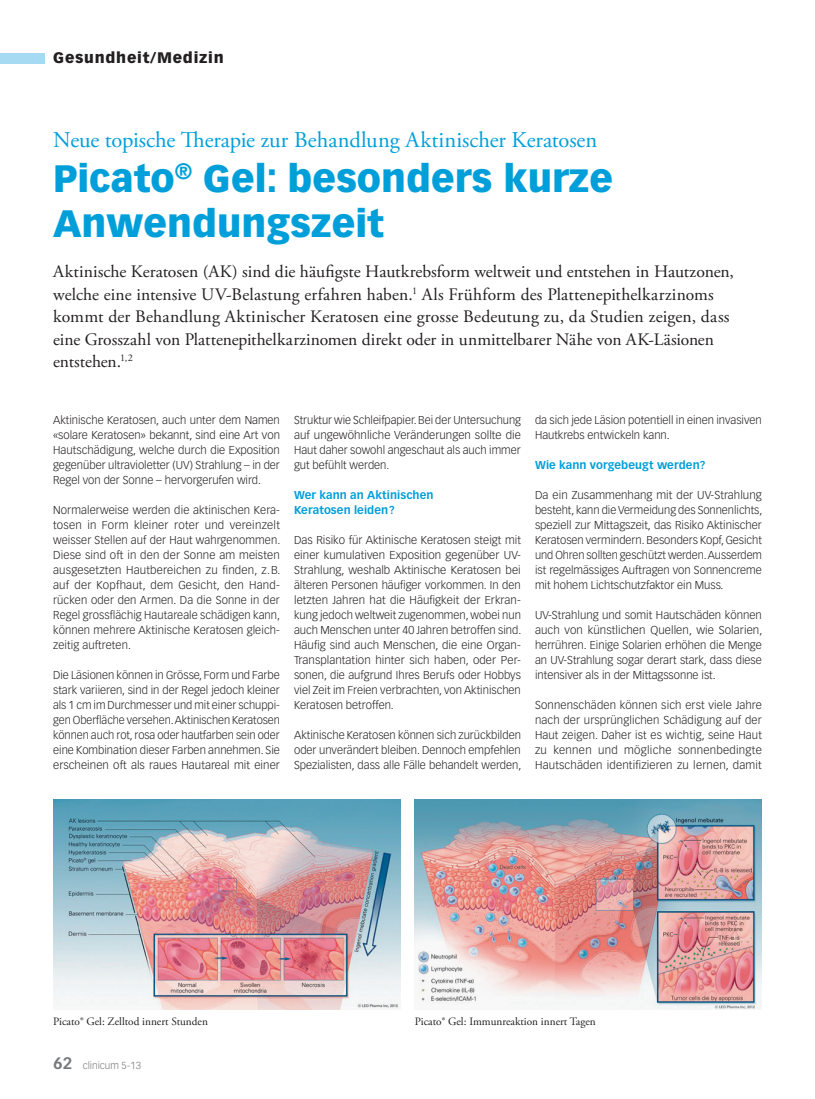
<style>
.page{position:relative;width:815px;height:1099px;background:#fff}
.page>*{position:absolute;margin:0;border:0;box-sizing:border-box;transform-origin:0 0}
.t1{font:900 37.5px/45px "Vectora LT Std";color:#009fda}
.t2{font:22.5px "Adobe Garamond Pro";letter-spacing:-.005em;color:#009fda}
.t3{font:17.5px/22.5px "Adobe Garamond Pro";letter-spacing:.005em;color:#231f20}
.t4{font:900 15px "Vectora LT Std";letter-spacing:.05em;color:#231f20}
.t5{font:300 11.25px/15px "Vectora LT Std";letter-spacing:.005em;color:#231f20;text-align:justify}
.t6{font:11.25px "Adobe Garamond Pro";color:#231f20}
.t7{font:700 11.25px/15px "Vectora LT Std";letter-spacing:.005em;color:#009fda}
.t8{font:300 10px "Vectora LH";color:#76787b}
.s1{font-weight:700;font-size:16.25px}
</style>
<div class="page">
<div style="left:0;top:53px;width:45px;height:10px;background:#a5daf2"></div>
<img style="left:415px;top:799px;width:347px;height:210px">
<img style="left:53px;top:799px;width:348px;height:210px">
<h3 class="t4" style="left:53px;top:49px;width:172px">Gesundheit/Medizin</h3>
<h2 class="t2" style="left:53px;top:126px;width:545px">Neue topische Therapie zur Behandlung Aktinischer Keratosen</h2>
<h1 class="t1" style="left:53px;top:155px;width:561px">Picato<sup>®</sup> Gel: besonders kurze<br>Anwendungszeit</h1>
<p class="t3" style="left:53px;top:261px;width:682px">Aktinische Keratosen (AK) sind die häufigste Hautkrebsform weltweit und entstehen in Hautzonen, welche eine intensive UV-Belastung erfahren haben.<sup>1</sup> Als Frühform des Plattenepithelkarzinoms kommt der Behandlung Aktinischer Keratosen eine grosse Bedeutung zu, da Studien zeigen, dass eine Grosszahl von Plattenepithelkarzinomen direkt oder in unmittelbarer Nähe von AK-Läsionen entstehen.<sup>1,2</sup></p>
<p class="t5" style="left:53px;top:413px;width:228px">Aktinische Keratosen, auch unter dem Namen «solare Keratosen» bekannt, sind eine Art von Hautschädigung, welche durch die Exposition gegenüber ultravioletter (UV) Strahlung – in der Regel von der Sonne – hervorgerufen wird.</p>
<p class="t5" style="left:53px;top:503px;width:229px;text-align:left">Normalerweise werden die aktinischen Kera&shy;tosen in Form kleiner roter und vereinzelt weisser Stellen auf der Haut wahrgenommen.<br>Diese sind oft in den der Sonne am meisten ausgesetzten Hautbereichen zu finden, z.B. auf der Kopfhaut, dem Gesicht, den Hand&shy;rücken oder den Armen. Da die Sonne in der Regel grossflächig Hautareale schädigen kann, können mehrere Aktinische Keratosen gleich&shy;zeitig auftreten.</p>
<p class="t5" style="left:53px;top:668px;width:228px">Die Läsionen können in Grösse, Form und Farbe stark variieren, sind in der Regel jedoch kleiner als 1 cm im Durchmesser und mit einer schuppi&shy;gen Oberfläche versehen. Aktinischen Keratosen können auch rot, rosa oder hautfarben sein oder eine Kombination dieser Farben annehmen. Sie erscheinen oft als raues Hautareal mit einer</p>
<p class="t5" style="left:294px;top:413px;width:228px">Struktur wie Schleifpapier. Bei der Untersuchung auf ungewöhnliche Veränderungen sollte die Haut daher sowohl angeschaut als auch immer gut befühlt werden.</p>
<p class="t7" style="left:294px;top:488px;width:141px">Wer kann an Aktinischen<br>Keratosen leiden?</p>
<p class="t5" style="left:294px;top:533px;width:229px">Das Risiko für Aktinische Keratosen steigt mit einer kumulativen Exposition gegenüber UV-Strahlung, weshalb Aktinische Keratosen bei älteren Personen häufiger vorkommen. In den letzten Jahren hat die Häufigkeit der Erkran&shy;kung jedoch weltweit zugenommen, wobei nun auch Menschen unter 40 Jahren betroffen sind.<br>Häufig sind auch Menschen, die eine Organ-Transplantation hinter sich haben, oder Per&shy;sonen, die aufgrund Ihres Berufs oder Hobbys viel Zeit im Freien verbrachten, von Aktinischen Keratosen betroffen.</p>
<p class="t5" style="left:294px;top:728px;width:229px">Aktinische Keratosen können sich zurückbilden oder unverändert bleiben. Dennoch empfehlen Spezialisten, dass alle Fälle behandelt werden,</p>
<p class="t5" style="left:535px;top:413px;width:228px">da sich jede Läsion potentiell in einen invasiven<br>Hautkrebs entwickeln kann.</p>
<p class="t7" style="left:535px;top:458px;width:172px">Wie kann vorgebeugt werden?</p>
<p class="t5" style="left:535px;top:488px;width:229px">Da ein Zusammenhang mit der UV-Strahlung besteht, kann die Vermeidung des Sonnenlichts, speziell zur Mittagszeit, das Risiko Aktinischer Keratosen vermindern. Besonders Kopf, Gesicht und Ohren sollten geschützt werden. Ausserdem ist regelmässiges Auftragen von Sonnencreme mit hohem Lichtschutzfaktor ein Muss.</p>
<p class="t5" style="left:535px;top:608px;width:229px">UV-Strahlung und somit Hautschäden können auch von künstlichen Quellen, wie Solarien, herrühren. Einige Solarien erhöhen die Menge an UV-Strahlung sogar derart stark, dass diese intensiver als in der Mittagssonne ist.</p>
<p class="t5" style="left:535px;top:698px;width:228px">Sonnenschäden können sich erst viele Jahre nach der ursprünglichen Schädigung auf der Haut zeigen. Daher ist es wichtig, seine Haut zu kennen und mögliche sonnenbedingte Hautschäden identifizieren zu lernen, damit</p>
<p class="t6" style="left:53px;top:1014px;width:156px">Picato® Gel: Zelltod innert Stunden</p>
<p class="t6" style="left:415px;top:1014px;width:182px">Picato® Gel: Immunreaktion innert Tagen</p>
<p class="t8" style="left:53px;top:1059px;width:89px"><span class="s1">62</span> clinicum 5-13</p>
</div>
